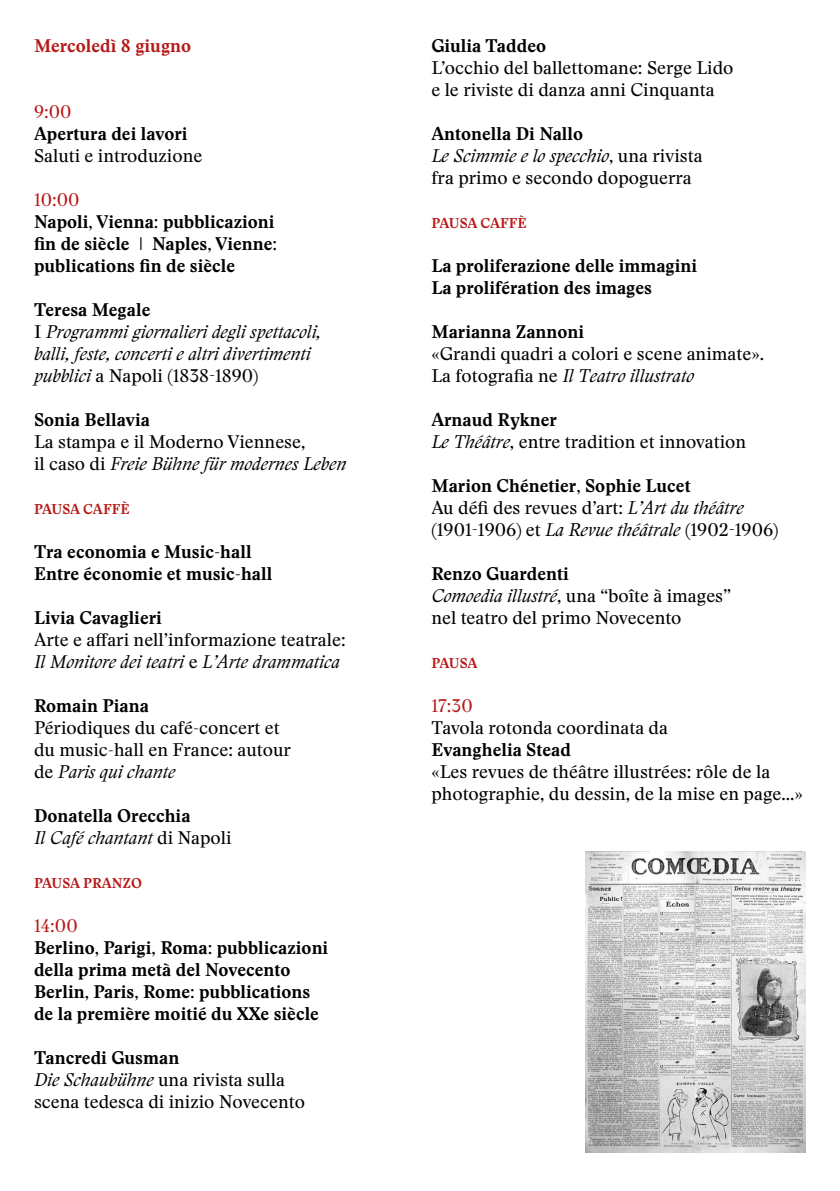
<style>
.page{position:relative;width:840px;height:1191px;background:#fff}
.page>*{position:absolute;margin:0;border:0;box-sizing:border-box;transform-origin:0 0}
.t1{font:18px/22px "Stanley";color:#000}
.t2{font:700 18px/22px "Stanley";color:#000}
.t3{font:italic 18px/22px "Stanley";color:#000}
.t4{font:18px "Stanley";color:#b71918}
.t5{font:700 18px "Stanley";color:#b71918}
.t6{font:700 14px "Stanley";color:#b71918}
.s1{font-weight:700;font-style:normal}
.s2{font-style:normal}
.s3{font-style:italic}
.s4{font-weight:400;font-style:italic}
.s5{font-weight:400}
.s6{font-weight:700}
</style>
<div class="page">
<img style="left:585px;top:851px;width:220px;height:301px">
<p class="t5" style="left:34px;top:33px;width:159px">Mercoledì 8 giugno</p>
<p class="t4" style="left:34px;top:99px;width:39px">9:00</p>
<p class="t2" style="left:34px;top:122px;width:155px">Apertura dei lavori</p>
<p class="t1" style="left:34px;top:144px;width:170px">Saluti e introduzione</p>
<p class="t4" style="left:34px;top:187px;width:47px">10:00</p>
<p class="t2" style="left:34px;top:210px;width:244px">Napoli, Vienna: pubblicazioni fin de siècle | Naples, Vienne: publications fin de siècle</p>
<p class="t3" style="left:34px;top:298px;width:288px"><span class="s1">Teresa Megale<br></span><span class="s2">I</span> Programmi giornalieri degli spettacoli, balli, feste, concerti e altri divertimenti pubblici <span class="s2">a Napoli (1838-1890)</span></p>
<p class="t2" style="left:34px;top:408px;width:117px">Sonia Bellavia</p>
<p class="t1" style="left:34px;top:430px;width:313px">La stampa e il Moderno Viennese,<br>il caso di <span class="s3">Freie Bühne für modernes Leben</span></p>
<p class="t6" style="left:34px;top:499px;width:97px">PAUSA CAFFÈ</p>
<p class="t2" style="left:34px;top:540px;width:240px">Tra economia e Music-hall<br>Entre économie et music-hall</p>
<p class="t2" style="left:34px;top:606px;width:129px">Livia Cavaglieri</p>
<p class="t1" style="left:34px;top:628px;width:313px">Arte e affari nell’informazione teatrale:<br><span class="s3">Il Monitore dei teatri</span> e <span class="s3">L’Arte drammatica</span></p>
<p class="t2" style="left:34px;top:694px;width:116px">Romain Piana</p>
<p class="t1" style="left:34px;top:716px;width:258px">Périodiques du café-concert et du music-hall en France: autour de <span class="s3">Paris qui chante</span></p>
<p class="t2" style="left:34px;top:804px;width:199px">Donatella Orecchia<br><span class="s4">Il Café chantant</span> <span class="s5">di Napoli</span></p>
<p class="t6" style="left:34px;top:873px;width:109px">PAUSA PRANZO</p>
<p class="t4" style="left:34px;top:913px;width:45px">14:00</p>
<p class="t2" style="left:34px;top:936px;width:295px">Berlino, Parigi, Roma: pubblicazioni della prima metà del Novecento Berlin, Paris, Rome: pubblications de la première moitié du XXe siècle</p>
<p class="t1" style="left:34px;top:1046px;width:272px"><span class="s6">Tancredi Gusman<br></span><span class="s3">Die Schaubühne</span> una rivista sulla scena tedesca di inizio Novecento</p>
<p class="t2" style="left:431px;top:34px;width:116px">Giulia Taddeo</p>
<p class="t1" style="left:431px;top:56px;width:303px">L’occhio del ballettomane: Serge Lido e le riviste di danza anni Cinquanta</p>
<p class="t1" style="left:431px;top:122px;width:272px"><span class="s6">Antonella Di Nallo<br></span><span class="s3">Le Scimmie e lo specchio</span>, una rivista fra primo e secondo dopoguerra</p>
<p class="t6" style="left:431px;top:213px;width:97px">PAUSA CAFFÈ</p>
<p class="t2" style="left:431px;top:254px;width:267px">La proliferazione delle immagini<br>La prolifération des images</p>
<p class="t2" style="left:431px;top:320px;width:154px">Marianna Zannoni</p>
<p class="t1" style="left:431px;top:342px;width:334px">«Grandi quadri a colori e scene animate».<br>La fotografia ne <span class="s3">Il Teatro illustrato</span></p>
<p class="t1" style="left:431px;top:408px;width:316px"><span class="s6">Arnaud Rykner<br></span><span class="s3">Le Théâtre</span>, entre tradition et innovation</p>
<p class="t1" style="left:431px;top:474px;width:348px"><span class="s6">Marion Chénetier</span>, <span class="s6">Sophie Lucet<br></span>Au défi des revues d’art: <span class="s3">L’Art du théâtre </span>(1901-1906) et <span class="s3">La Revue théâtrale</span> (1902-1906)</p>
<p class="t1" style="left:431px;top:562px;width:301px"><span class="s6">Renzo Guardenti<br></span><span class="s3">Comoedia illustré</span>, una “boîte à images” nel teatro del primo Novecento</p>
<p class="t6" style="left:431px;top:653px;width:48px">PAUSA</p>
<p class="t4" style="left:431px;top:693px;width:43px">17:30</p>
<p class="t1" style="left:431px;top:716px;width:238px">Tavola rotonda coordinata da</p>
<p class="t2" style="left:431px;top:738px;width:141px">Evanghelia Stead</p>
<p class="t1" style="left:431px;top:760px;width:373px">«Les revues de théâtre illustrées: rôle de la photographie, du dessin, de la mise en page...»</p>
</div>
